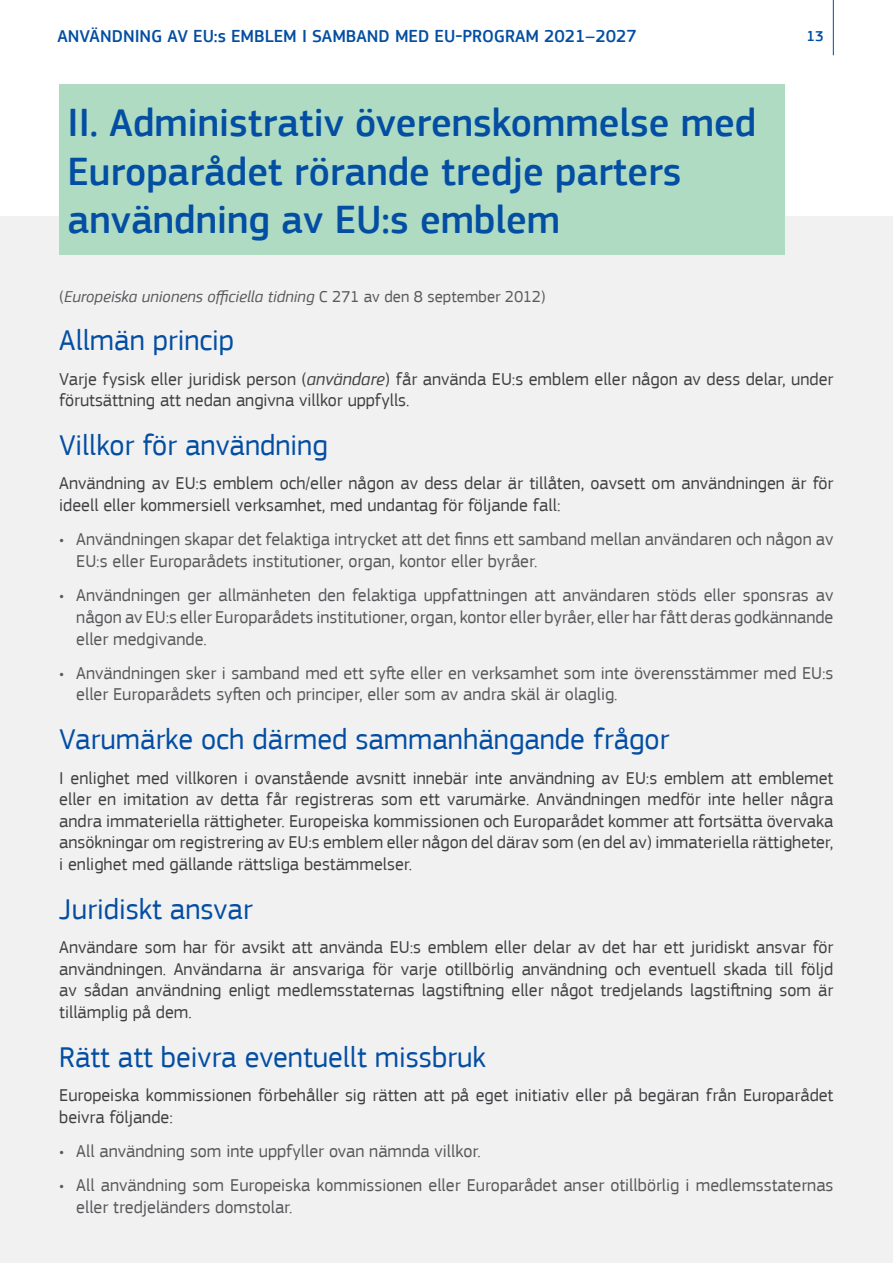
<style>
.page{position:relative;width:893px;height:1263px;background:#fff}
.page>*{position:absolute;margin:0;border:0;box-sizing:border-box;transform-origin:0 0}
.Title_1_1{font:500 40.5px/48.6px "EC Square Sans Pro";color:#034ea2}
.Title_4{font:30px "EC Square Sans Pro";color:#034ea2}
.Body{font:18px/21.6px "EC Square Sans Pro";color:#414042}
.t1{font:18px/21.6px "EC Square Sans Pro";color:#58595b}
.t2{font:500 18px "EC Square Sans Pro";color:#034ea2}
.Body_small{font:italic 16.5px "EC Square Sans Pro";color:#58595b}
.t3{font:500 15px "EC Square Sans Pro";color:#034ea2}
.s1{font-style:normal}
.s2{font-style:italic}
</style>
<div class="page">
<hr style="left:833px;top:0;width:1px;height:55px;background:#034ea2">
<div style="left:0;top:216px;width:893px;height:1047px;background:#f1f1f2"></div>
<div style="left:59px;top:85px;width:725px;height:170px;background:#aedbc2"></div>
<p class="t2" style="left:57px;top:26px;width:581px">ANVÄNDNING AV EU:s EMBLEM I SAMBAND MED EU-PROGRAM 2021–2027</p>
<p class="t3" style="left:807px;top:27px;width:19px">13</p>
<p class="Title_1_1" style="left:68px;top:99px;width:690px">II. Administrativ överenskommelse med<br>Europarådet rörande tredje parters användning av EU:s emblem</p>
<p class="Body_small" style="left:59px;top:286px;width:488px"><span class="s1">(</span>Europeiska unionens officiella tidning <span class="s1">C 271 av den 8 september 2012)</span></p>
<p class="Title_4" style="left:59px;top:323px;width:176px">Allmän princip</p>
<p class="Body" style="left:59px;top:368px;width:776px">Varje fysisk eller juridisk person (<span class="s2">användare</span>) får använda EU:s emblem eller någon av dess delar, under förutsättning att nedan angivna villkor uppfylls.</p>
<p class="Title_4" style="left:59px;top:428px;width:270px">Villkor för användning</p>
<p class="Body" style="left:59px;top:473px;width:776px">Användning av EU:s emblem och/eller någon av dess delar är tillåten, oavsett om användningen är för ideell eller kommersiell verksamhet, med undantag för följande fall:</p>
<p class="t1" style="left:76px;top:529px;width:759px;text-indent:-17px">• Användningen skapar det felaktiga intrycket att det finns ett samband mellan användaren och någon av<br>EU:s eller Europarådets institutioner, organ, kontor eller byråer.</p>
<p class="t1" style="left:76px;top:585px;width:759px;text-align:justify;text-indent:-17px">• Användningen ger allmänheten den felaktiga uppfattningen att användaren stöds eller sponsras av någon av EU:s eller Europarådets institutioner, organ, kontor eller byråer, eller har fått deras godkännande eller medgivande.</p>
<p class="t1" style="left:76px;top:662px;width:759px;text-indent:-17px">• Användningen sker i samband med ett syfte eller en verksamhet som inte överensstämmer med EU:s eller Europarådets syften och principer, eller som av andra skäl är olaglig.</p>
<p class="Title_4" style="left:59px;top:722px;width:612px">Varumärke och därmed sammanhängande frågor</p>
<p class="Body" style="left:59px;top:767px;width:776px;text-align:justify">I enlighet med villkoren i ovanstående avsnitt innebär inte användning av EU:s emblem att emblemet eller en imitation av detta får registreras som ett varumärke. Användningen medför inte heller några andra immateriella rättigheter. Europeiska kommissionen och Europarådet kommer att fortsätta övervaka ansökningar om registrering av EU:s emblem eller någon del därav som (en del av) immateriella rättigheter, i enlighet med gällande rättsliga bestämmelser.</p>
<p class="Title_4" style="left:59px;top:891px;width:195px">Juridiskt ansvar</p>
<p class="Body" style="left:59px;top:936px;width:776px;text-align:justify">Användare som har för avsikt att använda EU:s emblem eller delar av det har ett juridiskt ansvar för användningen. Användarna är ansvariga för varje otillbörlig användning och eventuell skada till följd av sådan användning enligt medlemsstaternas lagstiftning eller något tredjelands lagstiftning som är tillämplig på dem.</p>
<p class="Title_4" style="left:59px;top:1039px;width:428px">Rätt att beivra eventuellt missbruk</p>
<p class="Body" style="left:59px;top:1084px;width:776px">Europeiska kommissionen förbehåller sig rätten att på eget initiativ eller på begäran från Europarådet beivra följande:</p>
<p class="t1" style="left:59px;top:1140px;width:423px">• All användning som inte uppfyller ovan nämnda villkor.</p>
<p class="t1" style="left:76px;top:1175px;width:759px;text-indent:-17px">• All användning som Europeiska kommissionen eller Europarådet anser otillbörlig i medlemsstaternas eller tredjeländers domstolar.</p>
</div>
